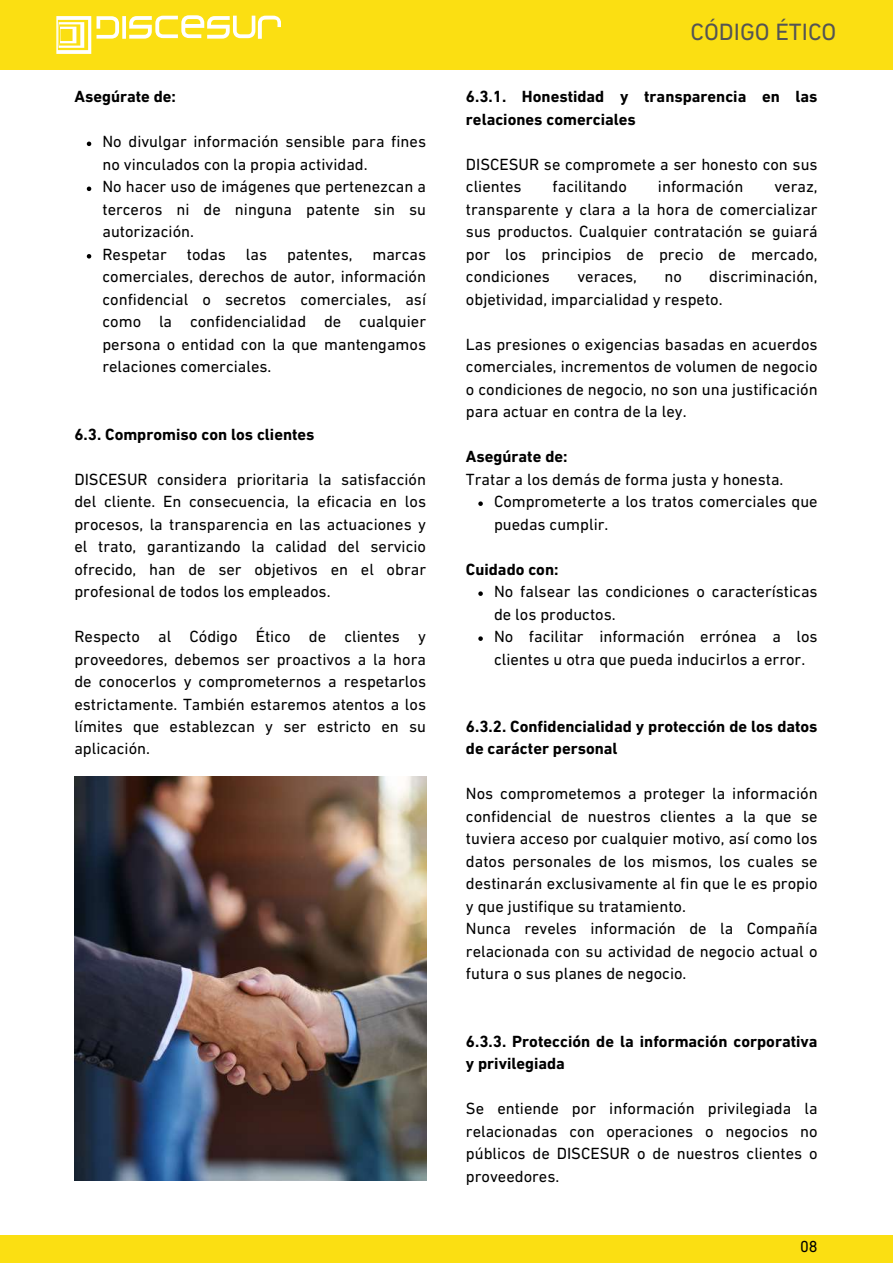
<style>
.page{position:relative;width:893px;height:1264px;background:#fff}
.page>*{position:absolute;margin:0;border:0;box-sizing:border-box;transform-origin:0 0}
.t1{font:24px "DIN Next LT Pro";color:#545454}
.t2{font:16.5px/22.5px "DIN Next LT Pro";color:#000}
.t3{font:700 16.5px/22.5px "DIN Next LT Pro";color:#000}
.t4{font:16.2px "DIN Next LT Pro";color:#000}
</style>
<div class="page">
<div style="left:0;top:0;width:892px;height:69px;background:#fbdf12"></div>
<svg style="left:56px;top:15px;width:225px;height:39px"></svg>
<div style="left:0;top:1235px;width:892px;height:27px;background:#fbdf12"></div>
<img style="left:74px;top:776px;width:352px;height:404px">
<svg style="left:87px;top:142px;width:4px;height:4px"></svg>
<svg style="left:87px;top:186px;width:4px;height:5px"></svg>
<svg style="left:87px;top:254px;width:4px;height:4px"></svg>
<svg style="left:478px;top:501px;width:5px;height:5px"></svg>
<svg style="left:478px;top:591px;width:5px;height:5px"></svg>
<svg style="left:478px;top:636px;width:5px;height:5px"></svg>
<p class="t3" style="left:74px;top:87px;width:103px">Asegúrate de:</p>
<p class="t2" style="left:102px;top:132px;width:325px">No divulgar información sensible para fines no vinculados con la propia actividad.<br>No hacer uso de imágenes que pertenezcan a terceros ni de ninguna patente sin su autorización.<br>Respetar todas las patentes, marcas comerciales, derechos de autor, información confidencial o secretos comerciales, así como la confidencialidad de cualquier persona o entidad con la que mantengamos relaciones comerciales.</p>
<p class="t3" style="left:74px;top:424px;width:242px">6.3. Compromiso con los clientes</p>
<p class="t2" style="left:74px;top:469px;width:353px;text-align:justify">DISCESUR considera prioritaria la satisfacción del cliente. En consecuencia, la eficacia en los procesos, la transparencia en las actuaciones y el trato, garantizando la calidad del servicio ofrecido, han de ser objetivos en el obrar profesional de todos los empleados.</p>
<p class="t2" style="left:74px;top:626px;width:353px;text-align:justify">Respecto al Código Ético de clientes y proveedores, debemos ser proactivos a la hora de conocerlos y comprometernos a respetarlos estrictamente. También estaremos atentos a los límites que establezcan y ser estricto en su aplicación.</p>
<h1 class="t1" style="left:690px;top:22px;width:147px">CÓDIGO ÉTICO</h1>
<p class="t3" style="left:466px;top:87px;width:353px">6.3.1. Honestidad y transparencia en las relaciones comerciales</p>
<p class="t2" style="left:466px;top:154px;width:353px">DISCESUR se compromete a ser honesto con sus clientes</p>
<p class="t2" style="left:552px;top:177px;width:76px">facilitando</p>
<p class="t2" style="left:658px;top:177px;width:87px">información</p>
<p class="t2" style="left:466px;top:177px;width:353px;text-align:justify;text-indent:308px">veraz, transparente y clara a la hora de comercializar sus productos. Cualquier contratación se guiará por los principios de precio de mercado, condiciones</p>
<p class="t2" style="left:466px;top:267px;width:353px;text-indent:243px">discriminación, objetividad, imparcialidad y respeto.</p>
<p class="t2" style="left:466px;top:334px;width:353px;text-align:justify">Las presiones o exigencias basadas en acuerdos comerciales, incrementos de volumen de negocio o condiciones de negocio, no son una justificación para actuar en contra de la ley.</p>
<p class="t3" style="left:466px;top:446px;width:103px">Asegúrate de:</p>
<p class="t2" style="left:466px;top:469px;width:319px">Tratar a los demás de forma justa y honesta.</p>
<p class="t2" style="left:577px;top:267px;width:61px">veraces,</p>
<p class="t2" style="left:664px;top:267px;width:19px">no</p>
<p class="t2" style="left:494px;top:491px;width:325px">Comprometerte a los tratos comerciales que puedas cumplir.</p>
<p class="t3" style="left:466px;top:559px;width:94px">Cuidado con:</p>
<p class="t2" style="left:494px;top:581px;width:325px">No falsear las condiciones o características de los productos.<br>No facilitar información errónea a los clientes u otra que pueda inducirlos a error.</p>
<p class="t3" style="left:466px;top:716px;width:353px">6.3.2. Confidencialidad y protección de los datos de carácter personal</p>
<p class="t2" style="left:466px;top:784px;width:353px">Nos comprometemos a proteger la información confidencial de nuestros clientes a la que se tuviera acceso por cualquier motivo, así como los datos personales de los mismos, los cuales se destinarán exclusivamente al fin que le es propio y que justifique su tratamiento.<br>Nunca reveles información de la Compañía relacionada con su actividad de negocio actual o futura o sus planes de negocio.</p>
<p class="t3" style="left:466px;top:1031px;width:353px">6.3.3. Protección de la información corporativa y privilegiada</p>
<p class="t2" style="left:466px;top:1098px;width:353px;text-align:justify">Se entiende por información privilegiada la relacionadas con operaciones o negocios no públicos de DISCESUR o de nuestros clientes o proveedores.</p>
<p class="t4" style="left:800px;top:1240px;width:19px">08</p>
</div>
